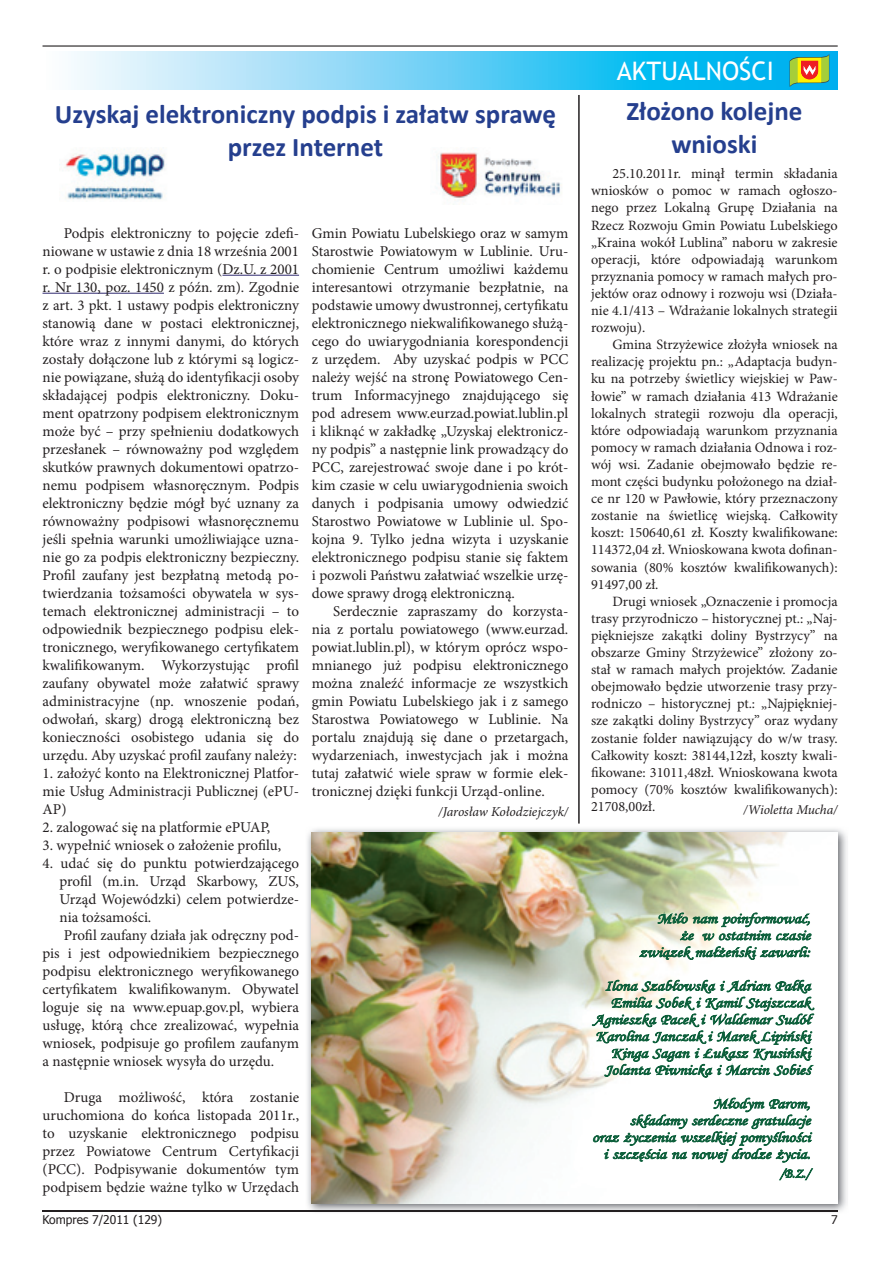
<style>
.page{position:relative;width:893px;height:1263px;background:#fff}
.page>*{position:absolute;margin:0;border:0;box-sizing:border-box;transform-origin:0 0}
.t1{font:700 27px/32.4px "Calibri";color:#253f8e;text-align:center}
.t2{font:25.5px "Trebuchet MS";color:#fff}
.t3{font:15px/18px "Minion Pro";color:#231f20;text-align:justify}
.t4{font:14.25px/17.1px "Minion Pro";color:#231f20;text-align:justify}
.t5{font:italic 13.5px "Minion Pro";letter-spacing:-.005em;color:#231f20}
.t6{font:12px "Tahoma";color:#231f20}
</style>
<div class="page">
<hr style="left:43px;top:1210px;width:795px;height:2px;background:#231f20">
<hr style="left:43px;top:45px;width:795px;height:2px;background:#231f20">
<hr style="left:222px;top:275px;width:77px;height:1px;background:#312b71">
<hr style="left:43px;top:293px;width:121px;height:1px;background:#312b71">
<img style="left:64px;top:149px;width:103px;height:51px">
<img style="left:436px;top:152px;width:125px;height:48px">
<img style="left:307px;top:829px;width:540px;height:383px">
<img style="left:307px;top:1210px;width:531px;height:2px">
<img style="left:312px;top:833px;width:526px;height:370px">
<img style="left:559px;top:879px;width:279px;height:317px">
<svg style="left:658px;top:911px;width:153px;height:29px"></svg>
<svg style="left:639px;top:946px;width:171px;height:13px"></svg>
<svg style="left:592px;top:980px;width:222px;height:97px"></svg>
<svg style="left:593px;top:1096px;width:219px;height:66px"></svg>
<svg style="left:779px;top:1168px;width:34px;height:12px"></svg>
<hr style="left:578px;top:95px;width:2px;height:728px;background:#231f20">
<svg style="left:71px;top:51px;width:767px;height:38px;background:#69d1f5"></svg>
<svg style="left:790px;top:53px;width:39px;height:34px"></svg>
<h2 class="t2" style="left:617px;top:56px;width:159px">AKTUALNOŚCI</h2>
<h1 class="t1" style="left:55px;top:98px;width:502px">Uzyskaj elektroniczny podpis i załatw sprawę przez Internet</h1>
<h1 class="t1" style="left:626px;top:95px;width:178px">Złożono kolejne wnioski</h1>
<p class="t4" style="left:591px;top:165px;width:248px;text-indent:21px">25.10.2011r. minął termin składania wniosków o pomoc w ramach ogłoszo&shy;nego przez Lokalną Grupę Działania na Rzecz Rozwoju Gmin Powiatu Lubelskiego „Kraina wokół Lublina” naboru w zakresie operacji, które odpowiadają warunkom przyznania pomocy w ramach małych pro&shy;jektów oraz odnowy i rozwoju wsi (Działa&shy;nie 4.1/413 – Wdrażanie lokalnych strategii rozwoju).</p>
<p class="t4" style="left:591px;top:336px;width:248px;text-indent:21px">Gmina Strzyżewice złożyła wniosek na realizację projektu pn.: „Adaptacja budyn&shy;ku na potrzeby świetlicy wiejskiej w Paw&shy;łowie” w ramach działania 413 Wdrażanie lokalnych strategii rozwoju dla operacji, które odpowiadają warunkom przyznania pomocy w ramach działania Odnowa i roz&shy;wój wsi. Zadanie obejmowało będzie re&shy;mont części budynku położonego na dział&shy;ce nr 120 w Pawłowie, który przeznaczony zostanie na świetlicę wiejską. Całkowity koszt: 150640,61 zł. Koszty kwalifikowane:<br>114372,04 zł. Wnioskowana kwota dofinan&shy;sowania (80% kosztów kwalifikowanych):<br>91497,00 zł.</p>
<p class="t4" style="left:591px;top:593px;width:248px;text-indent:21px">Drugi wniosek „Oznaczenie i promocja trasy przyrodniczo – historycznej pt.: „Naj&shy;piękniejsze zakątki doliny Bystrzycy” na obszarze Gminy Strzyżewice” złożony zo&shy;stał w ramach małych projektów. Zadanie obejmowało będzie utworzenie trasy przy&shy;rodniczo – historycznej pt.: „Najpiękniej&shy;sze zakątki doliny Bystrzycy” oraz wydany zostanie folder nawiązujący do w/w trasy.<br>Całkowity koszt: 38144,12zł, koszty kwali&shy;fikowane: 31011,48zł. Wnioskowana kwota pomocy (70% kosztów kwalifikowanych):<br>21708,00zł.</p>
<p class="t3" style="left:43px;top:224px;width:258px;text-indent:21px">Podpis elektroniczny to pojęcie zdefi&shy;niowane w ustawie z dnia 18 września 2001 r. o podpisie elektronicznym (Dz.U. z 2001 r. Nr 130, poz. 1450 z późn. zm). Zgodnie z art. 3 pkt. 1 ustawy podpis elektroniczny stanowią dane w postaci elektronicznej, które wraz z innymi danymi, do których zostały dołączone lub z którymi są logicz&shy;nie powiązane, służą do identyfikacji osoby składającej podpis elektroniczny. Doku&shy;ment opatrzony podpisem elektronicznym może być – przy spełnieniu dodatkowych przesłanek – równoważny pod względem skutków prawnych dokumentowi opatrzo&shy;nemu podpisem własnoręcznym. Podpis elektroniczny będzie mógł być uznany za równoważny podpisowi własnoręcznemu jeśli spełnia warunki umożliwiające uzna&shy;nie go za podpis elektroniczny bezpieczny.<br>Profil zaufany jest bezpłatną metodą po&shy;twierdzania tożsamości obywatela w sys&shy;temach elektronicznej administracji – to odpowiednik bezpiecznego podpisu elek&shy;tronicznego, weryfikowanego certyfikatem kwalifikowanym. Wykorzystując profil zaufany obywatel może załatwić sprawy administracyjne (np. wnoszenie podań, odwołań, skarg) drogą elektroniczną bez konieczności osobistego udania się do urzędu. Aby uzyskać profil zaufany należy:</p>
<p class="t3" style="left:43px;top:764px;width:258px">1. założyć konto na Elektronicznej Platfor&shy;mie Usług Administracji Publicznej (ePU-AP)</p>
<p class="t3" style="left:43px;top:818px;width:229px">2. zalogować się na platformie ePUAP,</p>
<p class="t3" style="left:43px;top:836px;width:240px">3. wypełnić wniosek o założenie profilu,</p>
<p class="t3" style="left:43px;top:854px;width:258px">4. udać się do punktu potwierdzającego</p>
<p class="t3" style="left:60px;top:872px;width:241px">profil (m.in. Urząd Skarbowy, ZUS,</p>
<p class="t3" style="left:60px;top:890px;width:241px">Urząd Wojewódzki) celem potwierdze-</p>
<p class="t3" style="left:60px;top:908px;width:93px">nia tożsamości.</p>
<p class="t3" style="left:64px;top:926px;width:237px">Profil zaufany działa jak odręczny pod-</p>
<p class="t3" style="left:43px;top:944px;width:258px">pis i jest odpowiednikiem bezpiecznego</p>
<p class="t3" style="left:43px;top:962px;width:258px">podpisu elektronicznego weryfikowanego</p>
<p class="t3" style="left:43px;top:980px;width:258px">certyfikatem kwalifikowanym. Obywatel</p>
<p class="t3" style="left:43px;top:998px;width:258px">loguje się na www.epuap.gov.pl, wybiera</p>
<p class="t3" style="left:43px;top:1016px;width:258px">usługę, którą chce zrealizować, wypełnia</p>
<p class="t3" style="left:43px;top:1034px;width:258px">wniosek, podpisuje go profilem zaufanym</p>
<p class="t3" style="left:43px;top:1052px;width:233px">a następnie wniosek wysyła do urzędu.</p>
<p class="t3" style="left:43px;top:1088px;width:258px;text-indent:21px">Druga możliwość, która zostanie uruchomiona do końca listopada 2011r., to uzyskanie elektronicznego podpisu przez Powiatowe Centrum Certyfikacji (PCC). Podpisywanie dokumentów tym podpisem będzie ważne tylko w Urzędach</p>
<p class="t3" style="left:312px;top:224px;width:258px">Gmin Powiatu Lubelskiego oraz w samym Starostwie Powiatowym w Lublinie. Uru&shy;chomienie Centrum umożliwi każdemu interesantowi otrzymanie bezpłatnie, na podstawie umowy dwustronnej, certyfikatu elektronicznego niekwalifikowanego służą&shy;cego do uwiarygodniania korespondencji z urzędem. Aby uzyskać podpis w PCC należy wejść na stronę Powiatowego Cen&shy;trum Informacyjnego znajdującego się pod adresem www.eurzad.powiat.lublin.pl i kliknąć w zakładkę „Uzyskaj elektronicz&shy;ny podpis” a następnie link prowadzący do PCC, zarejestrować swoje dane i po krót&shy;kim czasie w celu uwiarygodnienia swoich danych i podpisania umowy odwiedzić Starostwo Powiatowe w Lublinie ul. Spo&shy;kojna 9. Tylko jedna wizyta i uzyskanie elektronicznego podpisu stanie się faktem i pozwoli Państwu załatwiać wszelkie urzę&shy;dowe sprawy drogą elektroniczną.</p>
<p class="t3" style="left:312px;top:602px;width:258px;text-indent:21px">Serdecznie zapraszamy do korzysta&shy;nia z portalu powiatowego (www.eurzad. powiat.lublin.pl), w którym oprócz wspo&shy;mnianego już podpisu elektronicznego można znaleźć informacje ze wszystkich gmin Powiatu Lubelskiego jak i z samego Starostwa Powiatowego w Lublinie. Na portalu znajdują się dane o przetargach, wydarzeniach, inwestycjach jak i można tutaj załatwić wiele spraw w formie elek&shy;tronicznej dzięki funkcji Urząd-online.</p>
<p class="t5" style="left:439px;top:803px;width:131px">/Jarosław Kołodziejczyk/</p>
<p class="t5" style="left:743px;top:801px;width:96px">/Wioletta Mucha/</p>
<p class="t6" style="left:43px;top:1211px;width:121px">Kompres 7/2011 (129)</p>
<p class="t6" style="left:831px;top:1211px;width:8px">7</p>
</div>
